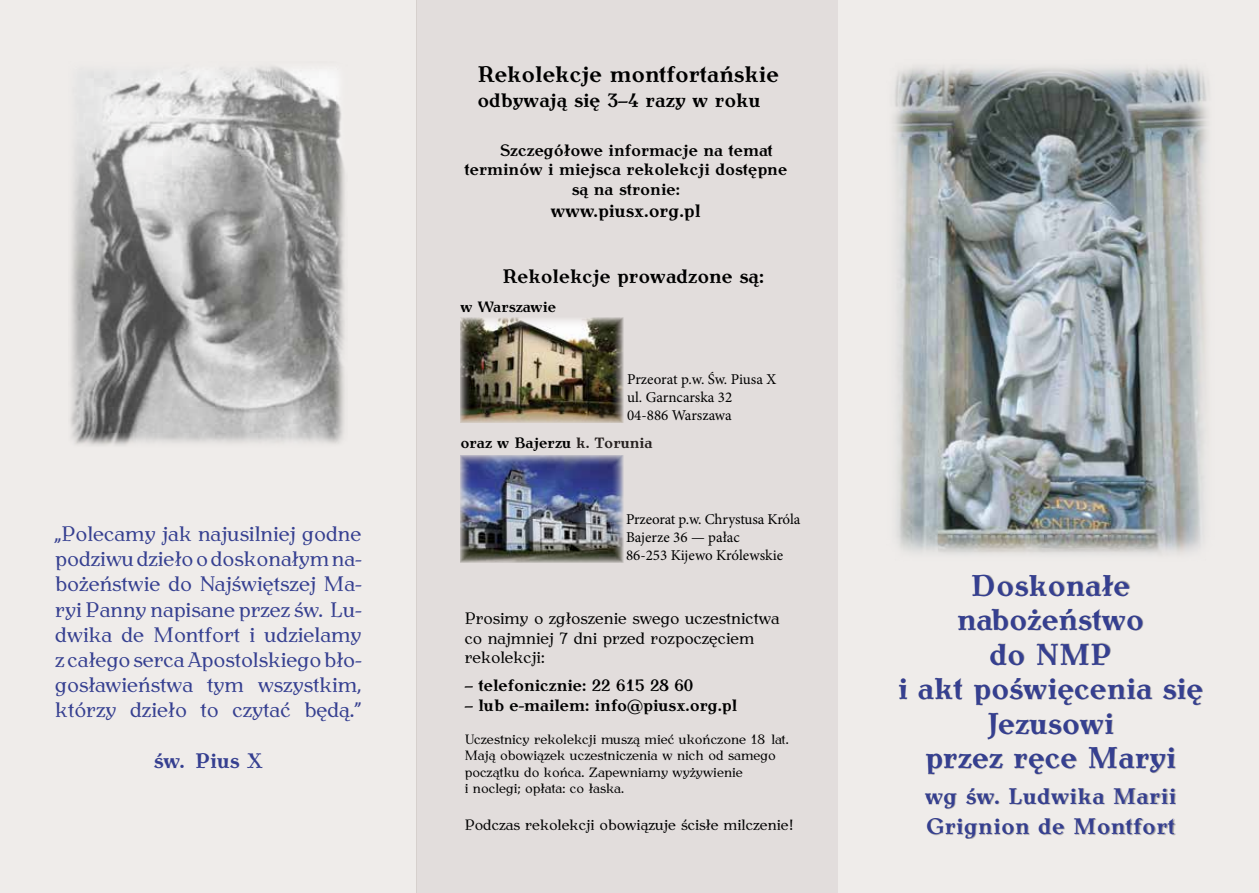
<style>
.page{position:relative;width:1259px;height:893px;background:#fff}
.page>*{position:absolute;margin:0;border:0;box-sizing:border-box;transform-origin:0 0}
.t1{font:700 30px/34.5px "Antykwa Torunska";color:#353f90;text-align:center}
.t2{font:700 22.5px/30px "Antykwa Torunska";letter-spacing:.02em;color:#353f90}
.t3{font:700 22.5px "Antykwa Torunska";color:#000}
.t4{font:21px/25.2px "Antykwa Torunska";color:#353f90;text-align:justify}
.t5{font:700 21px "Antykwa Torunska";color:#353f90}
.t6{font:700 19.5px "Antykwa Torunska";color:#000}
.t7{font:700 18px "Antykwa Torunska";color:#000}
.t8{font:700 16.5px "Antykwa Torunska";color:#000}
.t9{font:16.5px/19.5px "Antykwa Torunska";color:#000}
.t10{font:15px/18px "Minion Pro";letter-spacing:-.005em;color:#000}
.t11{font:15px "Antykwa Torunska";color:#000}
.t12{font:700 15px "Antykwa Torunska";color:#000}
.t13{font:13.5px/16.5px "Antykwa Torunska";color:#000}
.s1{color:#26201f}
</style>
<div class="page">
<div style="left:838px;top:0;width:421px;height:893px;background:#efecea"></div>
<div style="left:0;top:0;width:417px;height:893px;background:#efecea"></div>
<div style="left:417px;top:0;width:421px;height:893px;background:#e2dddc"></div>
<div style="left:899px;top:574px;width:303px;height:200px;background:#000;opacity:.3"></div>
<div style="left:925px;top:789px;width:251px;height:50px;background:#000;opacity:.3"></div>
<img style="left:460px;top:318px;width:163px;height:105px">
<img style="left:460px;top:455px;width:163px;height:108px">
<img style="left:893px;top:67px;width:316px;height:487px">
<img style="left:70px;top:66px;width:275px;height:380px">
<p class="t4" style="left:55px;top:519px;width:308px">„Polecamy jak najusilniej godne podziwu dzieło o doskonałym na&shy;bożeństwie do Najświętszej Ma&shy;ryi Panny napisane przez św. Lu&shy;dwika de Montfort i udzielamy z całego serca Apostolskiego bło&shy;gosławieństwa tym wszystkim, którzy dzieło to czytać będą.”</p>
<p class="t5" style="left:154px;top:745px;width:111px">św. Pius X</p>
<p class="t3" style="left:477px;top:57px;width:303px">Rekolekcje montfortańskie</p>
<p class="t6" style="left:477px;top:86px;width:285px">odbywają się 3–4 razy w roku</p>
<p class="t8" style="left:500px;top:138px;width:274px">Szczegółowe informacje na temat</p>
<p class="t8" style="left:464px;top:157px;width:324px">terminów i miejsca rekolekcji dostępne</p>
<p class="t8" style="left:572px;top:177px;width:110px">są na stronie:</p>
<p class="t7" style="left:551px;top:197px;width:151px">www.piusx.org.pl</p>
<p class="t6" style="left:502px;top:261px;width:263px">Rekolekcje prowadzone są:</p>
<p class="t12" style="left:460px;top:296px;width:97px">w Warszawie</p>
<p class="t10" style="left:627px;top:370px;width:151px">Przeorat p.w. Św. Piusa X ul. Garncarska 32<br>04-886 Warszawa</p>
<p class="t12" style="left:460px;top:431px;width:194px">oraz w Bajerzu <span class="s1">k. Torunia</span></p>
<p class="t10" style="left:626px;top:510px;width:176px">Przeorat p.w. Chrystusa Króla<br>Bajerze 36 — pałac<br>86-253 Kijewo Królewskie</p>
<p class="t9" style="left:465px;top:608px;width:316px">Prosimy o zgłoszenie swego uczestnictwa co najmniej 7 dni przed rozpoczęciem rekolekcji:</p>
<p class="t8" style="left:465px;top:673px;width:230px">– telefonicznie: 22 615 28 60</p>
<p class="t8" style="left:465px;top:693px;width:274px">– lub e-mailem: info@piusx.org.pl</p>
<p class="t13" style="left:465px;top:730px;width:325px">Uczestnicy rekolekcji muszą mieć ukończone 18 lat.<br>Mają obowiązek uczestniczenia w nich od samego początku do końca. Zapewniamy wyżywienie<br>i noclegi; opłata: co łaska.</p>
<p class="t11" style="left:465px;top:813px;width:330px">Podczas rekolekcji obowiązuje ścisłe milczenie!</p>
<h1 class="t1" style="left:898px;top:566px;width:307px">Doskonałe nabożeństwo<br>do NMP<br>i akt poświęcenia się<br>Jezusowi<br>przez ręce Maryi</h1>
<p class="t2" style="left:925px;top:779px;width:253px">wg św. Ludwika Marii<br>Grignion de Montfort</p>
</div>
